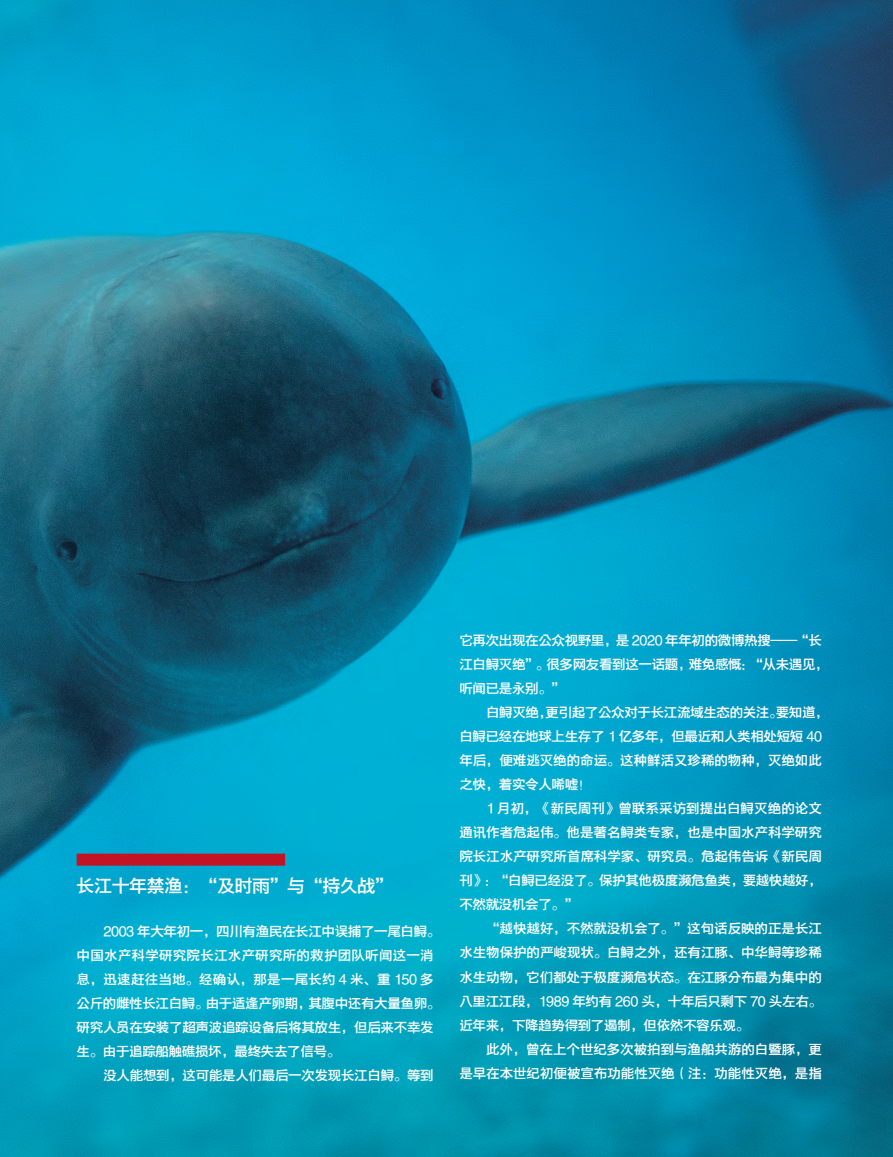
<style>
.page{position:relative;width:893px;height:1157px;background:#fff}
.page>*{position:absolute;margin:0;border:0;box-sizing:border-box;transform-origin:0 0}
.t1{font:18px "FZYDZHK GBK1 0";letter-spacing:-.025em;color:#fff}
.t2{font:13.5px "FZYDZHK GBK1 0";letter-spacing:-.02em;color:#fff}
.t3{font:13.5px "FZYDZHK GBK1 0";letter-spacing:.02em;color:#fff}
.t4{font:13.5px "FZYDZHK GBK1 0";letter-spacing:.005em;color:#fff}
.t5{font:13.5px "FZYDZHK GBK1 0";color:#fff}
</style>
<div class="page">
<img style="left:0;top:0;width:893px;height:1157px">
<div style="left:77px;top:853px;width:208px;height:12px;background:#c41324"></div>
<p class="t1" style="left:77px;top:875px;width:318px">长江十年禁渔：“及时雨”与“持久战”</p>
<p class="t2" style="left:103px;top:923px;width:338px">2003 年大年初一，四川有渔民在长江中误捕了一尾白鲟。</p>
<p class="t3" style="left:77px;top:947px;width:359px">中国水产科学研究院长江水产研究所的救护团队听闻这一消</p>
<p class="t3" style="left:77px;top:971px;width:358px">息，迅速赶往当地。经确认，那是一尾长约 4 米、重 150 多</p>
<p class="t2" style="left:77px;top:995px;width:365px">公斤的雌性长江白鲟。由于适逢产卵期，其腹中还有大量鱼卵。</p>
<p class="t2" style="left:77px;top:1019px;width:359px">研究人员在安装了超声波追踪设备后将其放生，但后来不幸发</p>
<p class="t2" style="left:77px;top:1043px;width:265px">生。由于追踪船触礁损坏，最终失去了信号。</p>
<p class="t2" style="left:103px;top:1067px;width:332px">没人能想到，这可能是人们最后一次发现长江白鲟。等到</p>
<p class="t2" style="left:459px;top:633px;width:364px">它再次出现在公众视野里，是 2020 年年初的微博热搜——“长</p>
<p class="t2" style="left:459px;top:657px;width:371px">江白鲟灭绝”。很多网友看到这一话题，难免感慨：“从未遇见，</p>
<p class="t2" style="left:459px;top:681px;width:107px">听闻已是永别。”</p>
<p class="t2" style="left:486px;top:705px;width:344px">白鲟灭绝，更引起了公众对于长江流域生态的关注。要知道，</p>
<p class="t2" style="left:459px;top:729px;width:364px">白鲟已经在地球上生存了 1 亿多年，但最近和人类相处短短 40</p>
<p class="t2" style="left:459px;top:753px;width:364px">年后，便难逃灭绝的命运。这种鲜活又珍稀的物种，灭绝如此</p>
<p class="t2" style="left:459px;top:777px;width:133px">之快，着实令人唏嘘！</p>
<p class="t4" style="left:486px;top:801px;width:337px">1 月初，《新民周刊》曾联系采访到提出白鲟灭绝的论文</p>
<p class="t2" style="left:459px;top:825px;width:364px">通讯作者危起伟。他是著名鲟类专家，也是中国水产科学研究</p>
<p class="t2" style="left:459px;top:849px;width:364px">院长江水产研究所首席科学家、研究员。危起伟告诉《新民周</p>
<p class="t2" style="left:459px;top:873px;width:364px">刊》：“白鲟已经没了。保护其他极度濒危鱼类，要越快越好，</p>
<p class="t2" style="left:459px;top:897px;width:120px">不然就没机会了。”</p>
<p class="t5" style="left:486px;top:921px;width:337px">“越快越好，不然就没机会了。”这句话反映的正是长江</p>
<p class="t2" style="left:459px;top:945px;width:364px">水生物保护的严峻现状。白鲟之外，还有江豚、中华鲟等珍稀</p>
<p class="t2" style="left:459px;top:969px;width:364px">水生动物，它们都处于极度濒危状态。在江豚分布最为集中的</p>
<p class="t2" style="left:459px;top:993px;width:364px">八里江江段，1989 年约有 260 头，十年后只剩下 70 头左右。</p>
<p class="t2" style="left:459px;top:1017px;width:291px">近年来，下降趋势得到了遏制，但依然不容乐观。</p>
<p class="t2" style="left:486px;top:1041px;width:337px">此外，曾在上个世纪多次被拍到与渔船共游的白暨豚，更</p>
<p class="t2" style="left:459px;top:1065px;width:364px">是早在本世纪初便被宣布功能性灭绝（注：功能性灭绝，是指</p>
</div>
